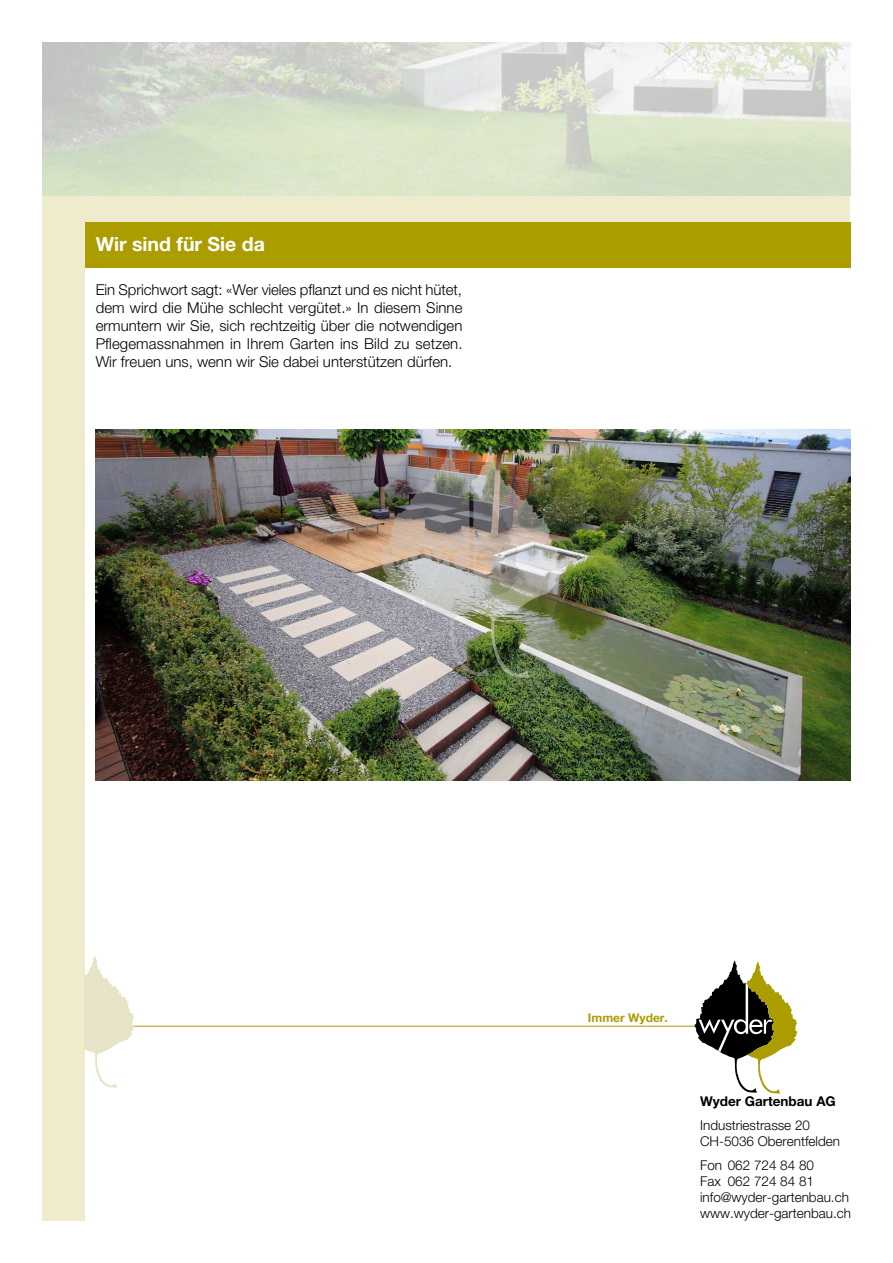
<style>
.page{position:relative;width:893px;height:1263px;background:#fff}
.page>*{position:absolute;margin:0;border:0;box-sizing:border-box;transform-origin:0 0}
.Themen{font:700 19.5px "Helvetica Neue";color:#fff}
.Lauftext_2-spaltig{font:300 15px/18px "Helvetica Neue";color:#000;text-align:justify}
.t1{font:300 13.5px/16.2px "Helvetica Neue";color:#000}
.t2{font:700 13.5px "Helvetica Neue";color:#000}
.t3{font:700 12px "Helvetica Neue";color:#ab9d00}
</style>
<div class="page">
<div style="left:43px;top:196px;width:807px;height:1024px;background:#efebcd"></div>
<div style="left:85px;top:223px;width:808px;height:1040px;background:#fff"></div>
<img style="left:43px;top:43px;width:807px;height:153px">
<img style="left:96px;top:430px;width:754px;height:351px">
<hr style="left:92px;top:1026px;width:610px;height:1px;background:#ab9d00">
<svg style="left:85px;top:956px;width:49px;height:131px"></svg>
<svg style="left:694px;top:961px;width:103px;height:132px"></svg>
<div style="left:85px;top:223px;width:765px;height:45px;background:#ab9d00"></div>
<p class="Themen" style="left:96px;top:232px;width:171px">Wir sind für Sie da</p>
<p class="Lauftext_2-spaltig" style="left:96px;top:280px;width:368px">Ein Sprichwort sagt: «Wer vieles pflanzt und es nicht hütet, dem wird die Mühe schlecht vergütet.» In diesem Sinne ermuntern wir Sie, sich rechtzeitig über die notwendigen Pflegemassnahmen in Ihrem Garten ins Bild zu setzen.<br>Wir freuen uns, wenn wir Sie dabei unterstützen dürfen.</p>
<p class="t3" style="left:588px;top:1010px;width:81px">Immer Wyder.</p>
<p class="t2" style="left:700px;top:1093px;width:137px">Wyder Gartenbau AG</p>
<p class="t1" style="left:700px;top:1117px;width:142px">Industriestrasse 20<br>CH-5036 Oberentfelden</p>
<p class="t1" style="left:700px;top:1156px;width:153px">Fon 062 724 84 80<br>Fax 062 724 84 81 info@wyder-gartenbau.ch www.wyder-gartenbau.ch</p>
</div>
